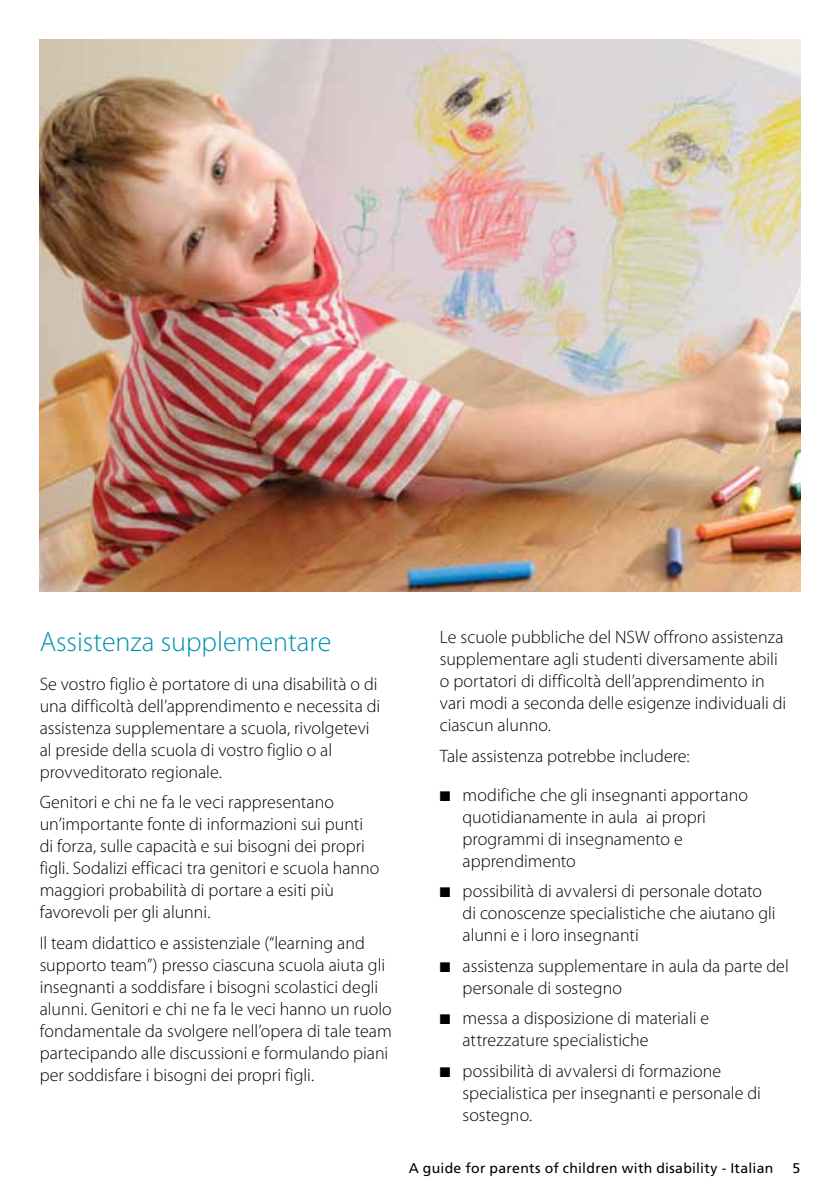
<style>
.page{position:relative;width:840px;height:1191px;background:#fff}
.page>*{position:absolute;margin:0;border:0;box-sizing:border-box;transform-origin:0 0}
.t1{font:300 28px "Myriad Pro";color:#0091af}
.t2{font:300 18px/22px "Myriad Pro";color:#000}
.t3{font:14px "Frutiger";letter-spacing:.02em;color:#000}
</style>
<div class="page">
<img style="left:40px;top:40px;width:759px;height:551px">
<h1 class="t1" style="left:40px;top:624px;width:293px">Assistenza supplementare</h1>
<p class="t2" style="left:40px;top:672px;width:342px">Se vostro figlio è portatore di una disabilità o di una difficoltà dell’apprendimento e necessita di assistenza supplementare a scuola, rivolgetevi al preside della scuola di vostro figlio o al provveditorato regionale.</p>
<p class="t2" style="left:40px;top:791px;width:341px">Genitori e chi ne fa le veci rappresentano un’importante fonte di informazioni sui punti di forza, sulle capacità e sui bisogni dei propri figli. Sodalizi efficaci tra genitori e scuola hanno maggiori probabilità di portare a esiti più favorevoli per gli alunni.</p>
<p class="t2" style="left:40px;top:931px;width:353px">Il team didattico e assistenziale (“learning and supporto team”) presso ciascuna scuola aiuta gli insegnanti a soddisfare i bisogni scolastici degli alunni. Genitori e chi ne fa le veci hanno un ruolo fondamentale da svolgere nell’opera di tale team partecipando alle discussioni e formulando piani per soddisfare i bisogni dei propri figli.</p>
<p class="t2" style="left:439px;top:626px;width:348px">Le scuole pubbliche del NSW offrono assistenza supplementare agli studenti diversamente abili o portatori di difficoltà dell’apprendimento in vari modi a seconda delle esigenze individuali di ciascun alunno.</p>
<p class="t2" style="left:439px;top:744px;width:251px">Tale assistenza potrebbe includere:</p>
<p class="t2" style="left:462px;top:783px;width:287px;text-indent:-23px">■ modifiche che gli insegnanti apportano quotidianamente in aula ai propri programmi di insegnamento e apprendimento</p>
<p class="t2" style="left:462px;top:880px;width:314px;text-indent:-23px">■ possibilità di avvalersi di personale dotato di conoscenze specialistiche che aiutano gli alunni e i loro insegnanti</p>
<p class="t2" style="left:462px;top:954px;width:327px;text-indent:-23px">■ assistenza supplementare in aula da parte del personale di sostegno</p>
<p class="t2" style="left:462px;top:1007px;width:248px;text-indent:-23px">■ messa a disposizione di materiali e attrezzature specialistiche</p>
<p class="t2" style="left:462px;top:1059px;width:300px;text-indent:-23px">■ possibilità di avvalersi di formazione specialistica per insegnanti e personale di sostegno.</p>
<p class="t3" style="left:408px;top:1160px;width:366px">A guide for parents of children with disability - Italian</p>
<p class="t3" style="left:792px;top:1160px;width:9px">5</p>
</div>
